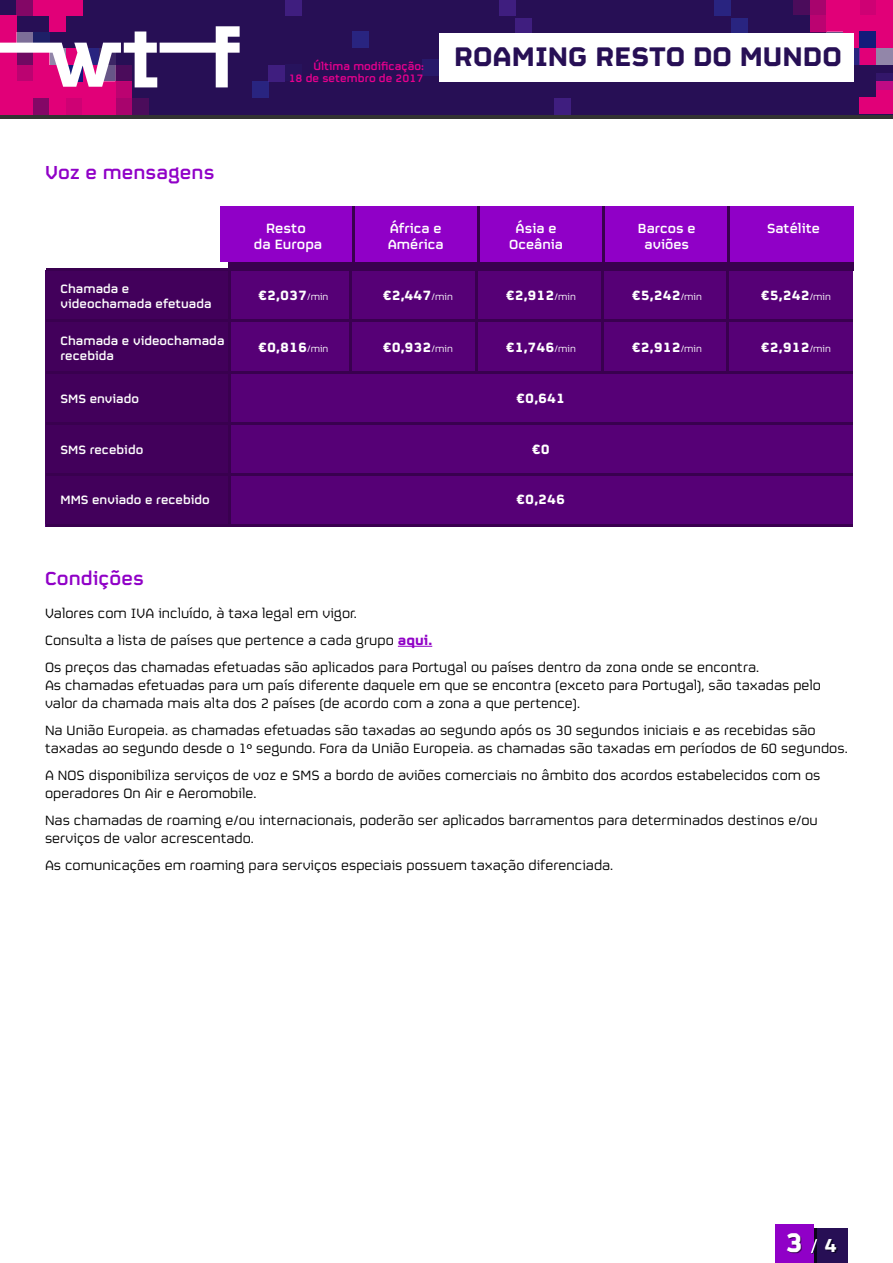
<style>
.page{position:relative;width:893px;height:1263px;background:#fff}
.page>*{position:absolute;margin:0;border:0;box-sizing:border-box;transform-origin:0 0}
.t1{font:700 30px "FS Sinclair";color:#270f55}
.t2{font:700 30px "FS Sinclair";color:#fff}
.t3{font:500 21px "FS Sinclair";color:#9000c7}
.t4{font:15px/18px "FS Sinclair";color:#000}
.t5{font:700 15px "FS Sinclair";color:#fff}
.t6{font:500 15px/16.5px "FS Sinclair";color:#fff;text-align:center}
.t7{font:500 14.7px/16.2px "FS Sinclair";color:#fff;text-align:center}
.t8{font:500 13.5px/15px "FS Sinclair";color:#fff}
.t9{font:500 12px/12px "FS Sinclair";color:#e8008e;text-align:right}
.s1{font-weight:400;font-size:10.5px}
.s2{font-weight:700;color:#9000c7}
.s3{font-family:"Myriad Pro"}
.s4{font-size:21px;color:#1d083a}
</style>
<div class="page">
<div style="left:0;top:114px;width:893px;height:5px;background:#333"></div>
<div style="left:0;top:0;width:893px;height:115px;background:#270f55"></div>
<div style="left:33px;top:82px;width:17px;height:16px;background:#e10078"></div>
<div style="left:16px;top:82px;width:17px;height:16px;background:#e10078"></div>
<div style="left:0;top:82px;width:16px;height:16px;background:#e10078"></div>
<div style="left:0;top:98px;width:16px;height:17px;background:#e10078"></div>
<div style="left:50px;top:16px;width:16px;height:16px;background:#e10078"></div>
<div style="left:66px;top:0;width:16px;height:16px;background:#e10078"></div>
<div style="left:50px;top:0;width:16px;height:16px;background:#e10078"></div>
<div style="left:33px;top:0;width:17px;height:16px;background:#e10078"></div>
<div style="left:0;top:16px;width:16px;height:16px;background:#e10078"></div>
<div style="left:16px;top:0;width:17px;height:16px;background:#830766"></div>
<div style="left:50px;top:82px;width:16px;height:16px;background:#e10078"></div>
<div style="left:66px;top:82px;width:16px;height:16px;background:#e10078"></div>
<div style="left:82px;top:82px;width:17px;height:16px;background:#e10078"></div>
<div style="left:99px;top:82px;width:17px;height:16px;background:#e10078"></div>
<div style="left:99px;top:98px;width:17px;height:17px;background:#e10078"></div>
<div style="left:82px;top:98px;width:17px;height:17px;background:#e10078"></div>
<div style="left:66px;top:98px;width:16px;height:17px;background:#ce0174"></div>
<div style="left:50px;top:98px;width:16px;height:17px;background:#e10078"></div>
<div style="left:16px;top:98px;width:17px;height:17px;background:#e10078"></div>
<div style="left:33px;top:98px;width:17px;height:17px;background:#830766"></div>
<div style="left:116px;top:98px;width:16px;height:17px;background:#a8046d"></div>
<div style="left:116px;top:82px;width:16px;height:16px;background:#bb0371"></div>
<div style="left:132px;top:98px;width:16px;height:17px;background:#4b0c5b"></div>
<div style="left:876px;top:32px;width:16px;height:16px;background:#e10078"></div>
<div style="left:860px;top:48px;width:16px;height:16px;background:#e10078"></div>
<div style="left:876px;top:81px;width:16px;height:17px;background:#e10078"></div>
<div style="left:860px;top:98px;width:16px;height:16px;background:#e10078"></div>
<div style="left:876px;top:98px;width:16px;height:16px;background:#e10078"></div>
<div style="left:843px;top:32px;width:17px;height:16px;background:#e10078"></div>
<div style="left:810px;top:32px;width:16px;height:16px;background:#4b0c5b"></div>
<div style="left:876px;top:15px;width:16px;height:17px;background:#e10078"></div>
<div style="left:860px;top:15px;width:16px;height:17px;background:#e10078"></div>
<div style="left:843px;top:15px;width:17px;height:17px;background:#e10078"></div>
<div style="left:826px;top:15px;width:17px;height:17px;background:#e10078"></div>
<div style="left:826px;top:0;width:17px;height:15px;background:#e10078"></div>
<div style="left:843px;top:0;width:17px;height:15px;background:#e10078"></div>
<div style="left:860px;top:0;width:16px;height:15px;background:#ce0174"></div>
<div style="left:876px;top:0;width:16px;height:15px;background:#e10078"></div>
<div style="left:826px;top:32px;width:17px;height:16px;background:#675687"></div>
<div style="left:876px;top:48px;width:16px;height:16px;background:#9286a9"></div>
<div style="left:860px;top:32px;width:16px;height:16px;background:#141b7a"></div>
<div style="left:843px;top:48px;width:17px;height:16px;background:#292480"></div>
<div style="left:810px;top:0;width:16px;height:15px;background:#a8046d"></div>
<div style="left:810px;top:15px;width:16px;height:17px;background:#bb0371"></div>
<div style="left:794px;top:0;width:16px;height:15px;background:#4b0c5b"></div>
<div style="left:252px;top:82px;width:16px;height:16px;background:#292480"></div>
<div style="left:352px;top:32px;width:16px;height:16px;background:#292480"></div>
<div style="left:714px;top:0;width:17px;height:16px;background:#292480"></div>
<div style="left:731px;top:18px;width:16px;height:17px;background:#292480"></div>
<div style="left:422px;top:59px;width:17px;height:17px;background:#28196a"></div>
<div style="left:285px;top:65px;width:17px;height:16px;background:#27135d"></div>
<div style="left:268px;top:65px;width:17px;height:17px;background:#3f1e7f"></div>
<div style="left:285px;top:0;width:17px;height:16px;background:#3f1e7f"></div>
<div style="left:499px;top:0;width:16px;height:16px;background:#3f1e7f"></div>
<div style="left:515px;top:18px;width:17px;height:17px;background:#3f1e7f"></div>
<svg style="left:876px;top:73px;width:17px;height:17px"></svg>
<div style="left:554px;top:98px;width:17px;height:17px;background:#3f1e7f"></div>
<svg style="left:0;top:26px;width:240px;height:61px"></svg>
<div style="left:45px;top:271px;width:808px;height:255px;background:#560076"></div>
<div style="left:45px;top:271px;width:185px;height:253px;background:#42005b"></div>
<hr style="left:228px;top:271px;width:2px;height:255px;background:#39004f">
<div style="left:814px;top:1229px;width:34px;height:34px;background:#270f55"></div>
<hr style="left:814px;top:1229px;width:3px;height:34px;background:#0a0519">
<div style="left:775px;top:1224px;width:39px;height:39px;background:#9000c7"></div>
<svg style="left:811px;top:1239px;width:7px;height:15px"></svg>
<div style="left:439px;top:33px;width:415px;height:49px;background:#fff"></div>
<div style="left:220px;top:207px;width:633px;height:55px;background:#9000c7"></div>
<hr style="left:477px;top:207px;width:2px;height:55px;background:#39004f">
<hr style="left:352px;top:207px;width:2px;height:55px;background:#39004f">
<hr style="left:602px;top:207px;width:2px;height:55px;background:#39004f">
<hr style="left:727px;top:207px;width:2px;height:55px;background:#39004f">
<div style="left:228px;top:262px;width:625px;height:9px;background:#39004f"></div>
<hr style="left:349px;top:271px;width:2px;height:100px;background:#39004f">
<hr style="left:475px;top:271px;width:2px;height:100px;background:#39004f">
<hr style="left:601px;top:271px;width:2px;height:100px;background:#39004f">
<hr style="left:726px;top:271px;width:2px;height:100px;background:#39004f">
<hr style="left:398px;top:646px;width:34px;height:1px;background:#9000c7">
<hr style="left:46px;top:319px;width:807px;height:3px;background:#39004f">
<hr style="left:46px;top:268px;width:807px;height:3px;background:#39004f">
<hr style="left:46px;top:371px;width:807px;height:3px;background:#39004f">
<hr style="left:46px;top:422px;width:807px;height:2px;background:#39004f">
<hr style="left:46px;top:524px;width:807px;height:2px;background:#39004f">
<hr style="left:46px;top:473px;width:807px;height:2px;background:#39004f">
<h2 class="t3" style="left:45px;top:155px;width:171px">Voz e mensagens</h2>
<p class="t8" style="left:60px;top:279px;width:153px">Chamada e videochamada efetuada</p>
<p class="t9" style="left:289px;top:59px;width:137px">Última modificação:<br>18 de setembro de 2017</p>
<h1 class="t1" style="left:454px;top:30px;width:389px">ROAMING RESTO DO MUNDO</h1>
<p class="t7" style="left:390px;top:219px;width:54px">África e</p>
<p class="t7" style="left:767px;top:219px;width:55px">Satélite</p>
<p class="t7" style="left:388px;top:235px;width:58px">América</p>
<p class="t7" style="left:509px;top:219px;width:56px">Ásia e<br>Oceânia</p>
<p class="t6" style="left:254px;top:218px;width:70px">Resto<br>da Europa</p>
<p class="t7" style="left:638px;top:219px;width:59px">Barcos e aviões</p>
<p class="t5" style="left:258px;top:282px;width:72px">€2,037<span class="s1">/min</span></p>
<p class="t5" style="left:383px;top:282px;width:72px">€2,447<span class="s1">/min</span></p>
<p class="t5" style="left:506px;top:282px;width:72px">€2,912<span class="s1">/min</span></p>
<p class="t5" style="left:632px;top:282px;width:72px">€5,242<span class="s1">/min</span></p>
<p class="t5" style="left:761px;top:282px;width:72px">€5,242<span class="s1">/min</span></p>
<p class="t8" style="left:60px;top:331px;width:166px">Chamada e videochamada recebida</p>
<p class="t8" style="left:60px;top:389px;width:80px">SMS enviado</p>
<p class="t5" style="left:516px;top:385px;width:50px">€0,641</p>
<p class="t5" style="left:258px;top:334px;width:72px">€0,816<span class="s1">/min</span></p>
<p class="t5" style="left:383px;top:334px;width:72px">€0,932<span class="s1">/min</span></p>
<p class="t5" style="left:506px;top:334px;width:72px">€1,746<span class="s1">/min</span></p>
<p class="t5" style="left:632px;top:334px;width:72px">€2,912<span class="s1">/min</span></p>
<p class="t5" style="left:761px;top:334px;width:72px">€2,912<span class="s1">/min</span></p>
<p class="t8" style="left:60px;top:440px;width:84px">SMS recebido</p>
<p class="t5" style="left:532px;top:436px;width:19px">€0</p>
<p class="t8" style="left:60px;top:491px;width:151px">MMS enviado e recebido</p>
<p class="t5" style="left:516px;top:487px;width:50px">€0,246</p>
<h2 class="t3" style="left:45px;top:561px;width:100px">Condições</h2>
<p class="t4" style="left:45px;top:598px;width:716px;line-height:27px">Valores com IVA incluído, à taxa legal em vigor.<br>Consulta a lista de países que pertence a cada grupo <span class="s2">aqui.<br></span>Os preços das chamadas efetuadas são aplicados para Portugal ou países dentro da zona onde se encontra.</p>
<p class="t4" style="left:45px;top:675px;width:778px">As chamadas efetuadas para um país diferente daquele em que se encontra (exceto para Portugal), são taxadas pelo valor da chamada mais alta dos 2 países (de acordo com a zona a que pertence).</p>
<p class="t4" style="left:45px;top:720px;width:804px">Na União Europeia. as chamadas efetuadas são taxadas ao segundo após os 30 segundos iniciais e as recebidas são taxadas ao segundo desde o 1<span class="s3">º</span> segundo. Fora da União Europeia. as chamadas são taxadas em períodos de 60 segundos.</p>
<p class="t4" style="left:45px;top:765px;width:777px">A NOS disponibiliza serviços de voz e SMS a bordo de aviões comerciais no âmbito dos acordos estabelecidos com os operadores On Air e Aeromobile.</p>
<p class="t4" style="left:45px;top:810px;width:774px">Nas chamadas de roaming e/ou internacionais, poderão ser aplicados barramentos para determinados destinos e/ou serviços de valor acrescentado.</p>
<p class="t4" style="left:45px;top:855px;width:570px">As comunicações em roaming para serviços especiais possuem taxação diferenciada.</p>
<h1 class="t2" style="left:785px;top:1216px;width:55px">3 <span class="s4">4</span></h1>
</div>
